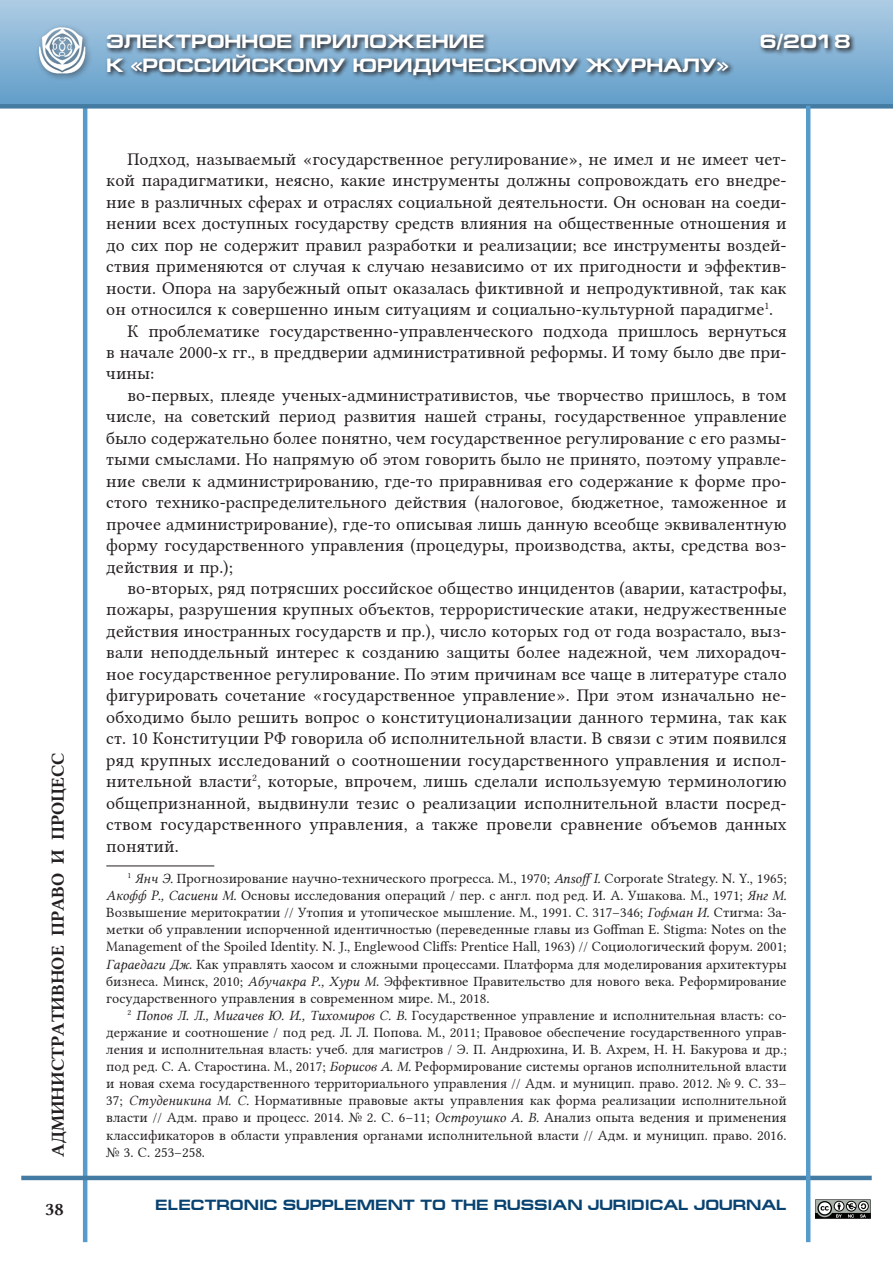
<style>
.page{position:relative;width:893px;height:1263px;background:#fff}
.page>*{position:absolute;margin:0;border:0;box-sizing:border-box;transform-origin:0 0}
.t1{font:700 19.5px "Europe Ext";color:#fff}
.Э-РЮЖ__Текст_статьи{font:18px/21.5px "Lin Libertine";color:#231f20;text-align:justify}
.t2{font:18px "Lin Libertine B";color:#231f20}
.t3{font:700 15px "Europe Ext";color:#084271}
.Э-РЮЖ__Сноска{font:14.25px/17.1px "Lin Libertine";color:#231f20;text-align:justify}
.s1{font-family:"Lin Libertine I"}
</style>
<div class="page">
<div style="left:0;top:0;width:893px;height:106px;background:linear-gradient(to bottom,#aecce4,#619dc9)"></div>
<hr style="left:83px;top:106px;width:4px;height:1136px;background:#569bca">
<hr style="left:21px;top:1176px;width:851px;height:4px;background:#447ba3">
<div style="left:0;top:104px;width:893px;height:5px;background:#447ba3"></div>
<div style="left:35px;top:24px;width:58px;height:58px;background:#231f20;opacity:.63"></div>
<img style="left:39px;top:27px;width:49px;height:48px">
<svg style="left:105px;top:31px;width:751px;height:50px;background:#7196b2"></svg>
<hr style="left:806px;top:106px;width:4px;height:1136px;background:#569bca">
<svg style="left:815px;top:1199px;width:56px;height:20px"></svg>
<hr style="left:106px;top:865px;width:108px;height:1px;background:#231f20">
<p class="t2" style="left:46px;top:1157px;width:406px;rotate:-90deg">АДМИНИСТРАТИВНОЕ ПРАВО И ПРОЦЕСС</p>
<p class="t2" style="left:45px;top:1197px;width:20px">38</p>
<p class="t1" style="left:106px;top:31px;width:380px">ЭЛЕКТРОННОЕ ПРИЛОЖЕНИЕ</p>
<p class="t1" style="left:760px;top:31px;width:92px">6/2018</p>
<p class="t1" style="left:106px;top:54px;width:624px">К «РОССИЙСКОМУ ЮРИДИЧЕСКОМУ ЖУРНАЛУ»</p>
<p class="Э-РЮЖ__Текст_статьи" style="left:106px;top:146px;width:682px;text-indent:21px">Подход, называемый «государственное регулирование», не имел и не имеет чет&shy;кой парадигматики, неясно, какие инструменты должны сопровождать его внедре&shy;ние в различных сферах и отраслях социальной деятельности. Он основан на соеди&shy;нении всех доступных государству средств влияния на общественные отношения и до сих пор не содержит правил разработки и реализации; все инструменты воздей&shy;ствия применяются от случая к случаю независимо от их пригодности и эффектив&shy;ности. Опора на зарубежный опыт оказалась фиктивной и непродуктивной, так как он относился к совершенно иным ситуациям и социально-культурной парадигме<sup>1</sup>.</p>
<p class="Э-РЮЖ__Текст_статьи" style="left:106px;top:318px;width:682px;text-indent:21px">К проблематике государственно-управленческого подхода пришлось вернуться в начале 2000-х гг., в преддверии административной реформы. И тому было две при&shy;чины:</p>
<p class="Э-РЮЖ__Текст_статьи" style="left:106px;top:382px;width:682px;text-indent:21px">во-первых, плеяде ученых-административистов, чье творчество пришлось, в том числе, на советский период развития нашей страны, государственное управление было содержательно более понятно, чем государственное регулирование с его размы&shy;тыми смыслами. Но напрямую об этом говорить было не принято, поэтому управле&shy;ние свели к администрированию, где-то приравнивая его содержание к форме про&shy;стого технико-распределительного действия (налоговое, бюджетное, таможенное и прочее администрирование), где-то описывая лишь данную всеобще эквивалентную форму государственного управления (процедуры, производства, акты, средства воз&shy;действия и пр.);</p>
<p class="Э-РЮЖ__Текст_статьи" style="left:106px;top:575px;width:682px;text-indent:21px">во-вторых, ряд потрясших российское общество инцидентов (аварии, катастрофы, пожары, разрушения крупных объектов, террористические атаки, недружественные действия иностранных государств и пр.), число которых год от года возрастало, выз&shy;вали неподдельный интерес к созданию защиты более надежной, чем лихорадоч&shy;ное государственное регулирование. По этим причинам все чаще в литературе стало фигурировать сочетание «государственное управление». При этом изначально не&shy;обходимо было решить вопрос о конституционализации данного термина, так как ст. 10 Конституции РФ говорила об исполнительной власти. В связи с этим появился ряд крупных исследований о соотношении государственного управления и испол&shy;нительной власти<sup>2</sup>, которые, впрочем, лишь сделали используемую терминологию общепризнанной, выдвинули тезис о реализации исполнительной власти посред&shy;ством государственного управления, а также провели сравнение объемов данных понятий.</p>
<p class="Э-РЮЖ__Сноска" style="left:106px;top:868px;width:682px;text-indent:21px"><sup>1</sup> <span class="s1">Янч Э.</span> Прогнозирование научно-технического прогресса. М., 1970; <span class="s1">Ansoff I.</span> Corporate Strategy. N. Y., 1965; <span class="s1">Акофф Р., Сасиени М.</span> Основы исследования операций / пер. с англ. под ред. И. А. Ушакова. М., 1971; <span class="s1">Янг М.<br></span>Возвышение меритократии // Утопия и утопическое мышление. М., 1991. С. 317–346; <span class="s1">Гофман И.</span> Стигма: За&shy;метки об управлении испорченной идентичностью (переведенные главы из Goffman E. Stigma: Notes on the Management of the Spoiled Identity. N. J., Englewood Cliffs: Prentice Hall, 1963) // Социологический форум. 2001; <span class="s1">Гараедаги Дж</span>. Как управлять хаосом и сложными процессами. Платформа для моделирования архитектуры бизнеса. Минск, 2010; <span class="s1">Абучакра Р., Хури М</span>. Эффективное Правительство для нового века. Реформирование государственного управления в современном мире. М., 2018.</p>
<p class="Э-РЮЖ__Сноска" style="left:106px;top:1005px;width:682px;text-indent:21px"><sup>2</sup> <span class="s1">Попов Л. Л., Мигачев Ю. И., Тихомиров С. В.</span> Государственное управление и исполнительная власть: со&shy;держание и соотношение / под ред. Л. Л. Попова. М., 2011; Правовое обеспечение государственного управ&shy;ления и исполнительная власть: учеб. для магистров / Э. П. Андрюхина, И. В. Ахрем, Н. Н. Бакурова и др.; под ред. С. А. Старостина. М., 2017; <span class="s1">Борисов А. М.</span> Реформирование системы органов исполнительной власти и новая схема государственного территориального управления // Адм. и муницип. право. 2012. № 9. С. 33– 37; <span class="s1">Студеникина М. С.</span> Нормативные правовые акты управления как форма реализации исполнительной власти // Адм. право и процесс. 2014. № 2. С. 6–11; <span class="s1">Остроушко А. В.</span> Анализ опыта ведения и применения классификаторов в области управления органами исполнительной власти // Адм. и муницип. право. 2016. № 3. С. 253–258.</p>
<p class="t3" style="left:155px;top:1196px;width:633px">ELECTRONIC SUPPLEMENT TO THE RUSSIAN JURIDICAL JOURNAL</p>
</div>
